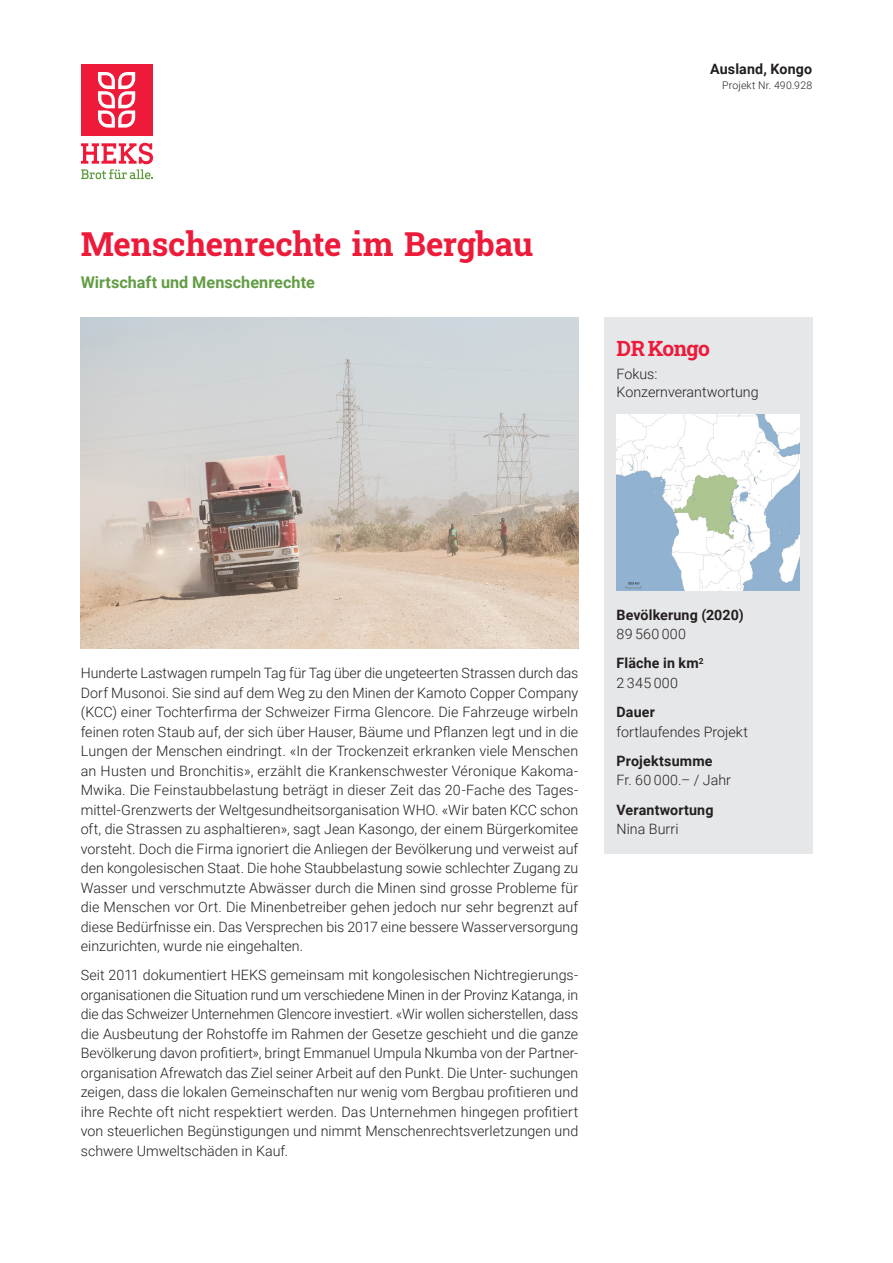
<style>
.page{position:relative;width:893px;height:1263px;background:#fff}
.page>*{position:absolute;margin:0;border:0;box-sizing:border-box;transform-origin:0 0}
.t1{font:700 33px "Roboto Slab";letter-spacing:-.01em;color:#ed1a3a}
.t2{font:700 21px "Roboto Slab";letter-spacing:-.03em;color:#ed1a3a}
.t3{font:700 16.2px "Roboto";letter-spacing:.005em;color:#629c44}
.t4{font:300 14.25px/19.5px "Roboto";color:#231f20;text-align:justify}
.t5{font:700 14.25px/29.2px "Roboto";letter-spacing:.01em;color:#231f20}
.t6{font:300 10.5px "Roboto";letter-spacing:.02em;color:#231f20}
.s1{font-weight:300}
</style>
<div class="page">
<img style="left:81px;top:317px;width:497px;height:332px">
<svg style="left:81px;top:143px;width:72px;height:36px"></svg>
<div style="left:81px;top:64px;width:71px;height:71px;background:#ed1a3a"></div>
<svg style="left:98px;top:72px;width:37px;height:56px"></svg>
<div style="left:604px;top:317px;width:208px;height:537px;background:#e6e7e9"></div>
<img style="left:617px;top:415px;width:182px;height:175px">
<h1 class="t1" style="left:81px;top:221px;width:454px">Menschenrechte im Bergbau</h1>
<p class="t3" style="left:81px;top:271px;width:235px">Wirtschaft und Menschenrechte</p>
<p class="t5" style="left:710px;top:54px;width:103px">Ausland, Kongo</p>
<p class="t6" style="left:722px;top:78px;width:91px">Projekt Nr. 490.928</p>
<h2 class="t2" style="left:617px;top:334px;width:95px">DR Kongo</h2>
<p class="t4" style="left:617px;top:364px;width:144px;line-height:18px">Fokus:<br>Konzernverantwortung</p>
<p class="t4" style="left:81px;top:663px;width:499px">Hunderte Lastwagen rumpeln Tag für Tag über die ungeteerten Strassen durch das Dorf Musonoi. Sie sind auf dem Weg zu den Minen der Kamoto Copper Company (KCC) einer Tochterfirma der Schweizer Firma Glencore. Die Fahrzeuge wirbeln feinen roten Staub auf, der sich über Hauser, Bäume und Pflanzen legt und in die Lungen der Menschen eindringt. «In der Trockenzeit erkranken viele Menschen an Husten und Bronchitis», erzählt die Krankenschwester Véronique Kakoma-Mwika. Die Feinstaubbelastung beträgt in dieser Zeit das 20-Fache des Tages&shy;mittel-Grenzwerts der Weltgesundheitsorganisation WHO. «Wir baten KCC schon oft, die Strassen zu asphaltieren», sagt Jean Kasongo, der einem Bürgerkomitee vorsteht. Doch die Firma ignoriert die Anliegen der Bevölkerung und verweist auf den kongolesischen Staat. Die hohe Staubbelastung sowie schlechter Zugang zu Wasser und verschmutzte Abwässer durch die Minen sind grosse Probleme für die Menschen vor Ort. Die Minenbetreiber gehen jedoch nur sehr begrenzt auf diese Bedürfnisse ein. Das Versprechen bis 2017 eine bessere Wasserversorgung einzurichten, wurde nie eingehalten.</p>
<p class="t4" style="left:81px;top:965px;width:499px">Seit 2011 dokumentiert HEKS gemeinsam mit kongolesischen Nichtregierungs&shy;organisationen die Situation rund um verschiedene Minen in der Provinz Katanga, in die das Schweizer Unternehmen Glencore investiert. «Wir wollen sicherstellen, dass die Ausbeutung der Rohstoffe im Rahmen der Gesetze geschieht und die ganze Bevölkerung davon profitiert», bringt Emmanuel Umpula Nkumba von der Partner&shy;organisation Afrewatch das Ziel seiner Arbeit auf den Punkt. Die Unter- suchungen zeigen, dass die lokalen Gemeinschaften nur wenig vom Bergbau profitieren und ihre Rechte oft nicht respektiert werden. Das Unternehmen hingegen profitiert von steuerlichen Begünstigungen und nimmt Menschenrechtsverletzungen und schwere Umweltschäden in Kauf.</p>
<p class="t5" style="left:617px;top:599px;width:129px">Bevölkerung (2020)</p>
<p class="t5" style="left:617px;top:619px;width:89px"><span class="s1">89 560 000<br></span>Fläche in km<sup>2</sup></p>
<p class="t4" style="left:617px;top:672px;width:63px">2 345 000</p>
<p class="t5" style="left:617px;top:697px;width:40px">Dauer</p>
<p class="t4" style="left:617px;top:721px;width:133px">fortlaufendes Projekt</p>
<p class="t5" style="left:617px;top:746px;width:97px">Projektsumme</p>
<p class="t4" style="left:617px;top:770px;width:116px">Fr. 60 000.– / Jahr</p>
<p class="t5" style="left:617px;top:794px;width:98px">Verantwortung</p>
<p class="t4" style="left:617px;top:819px;width:64px">Nina Burri</p>
</div>
